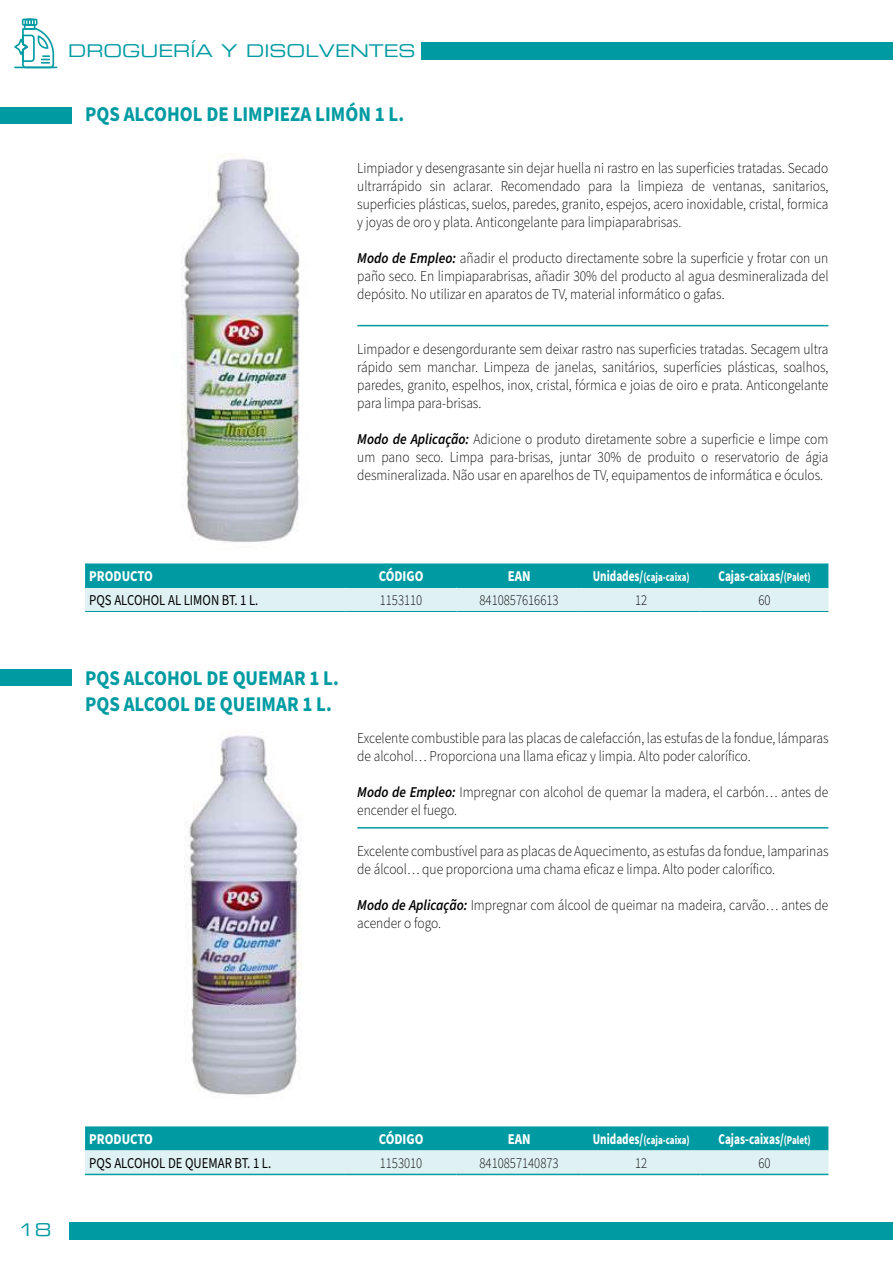
<style>
.page{position:relative;width:893px;height:1263px;background:#fff}
.page>*{position:absolute;margin:0;border:0;box-sizing:border-box;transform-origin:0 0}
.t1{font:700 21px/25.2px "Source Sans Pro";color:#009ba2;scale:.9 1}
.t2{font:17.25px "Eurostile Extended Two";color:#009ba2}
.t3{font:300 15px/18px "Source Sans Pro";color:#000;text-align:justify;scale:.9 1}
.t4{font:300 15px "Source Sans Pro";color:#000;scale:.85 1}
.t5{font:15px "Source Sans Pro";color:#000;scale:.85 1}
.t6{font:700 15px "Source Sans Pro";color:#fff;scale:.75 1}
.t7{font:700 15px "Source Sans Pro";color:#fff;scale:.85 1}
.t8{font:700 12px "Source Sans Pro";color:#fff;scale:.75 1}
.s1{font-weight:600;font-style:italic}
.s2{font-size:15px}
.s3{font-size:12px}
</style>
<div class="page">
<div style="left:0;top:107px;width:71px;height:16px;background:#009ba2"></div>
<div style="left:69px;top:1222px;width:824px;height:17px;background:#009ba2"></div>
<div style="left:422px;top:42px;width:471px;height:18px;background:#009ba2"></div>
<hr style="left:14px;top:67px;width:43px;height:1px;background:#009ba2">
<svg style="left:14px;top:19px;width:40px;height:49px"></svg>
<hr style="left:357px;top:325px;width:471px;height:1px;background:#009ba2">
<svg style="left:85px;top:563px;width:743px;height:48px;background:#6fc5ca"></svg>
<hr style="left:85px;top:587px;width:261px;height:1px;background:#009ba2">
<hr style="left:346px;top:587px;width:110px;height:1px;background:#009ba2">
<hr style="left:456px;top:587px;width:126px;height:1px;background:#009ba2">
<hr style="left:582px;top:587px;width:119px;height:1px;background:#009ba2">
<hr style="left:701px;top:587px;width:127px;height:1px;background:#009ba2">
<hr style="left:85px;top:611px;width:261px;height:1px;background:#009ba2">
<hr style="left:346px;top:611px;width:110px;height:1px;background:#009ba2">
<hr style="left:456px;top:611px;width:126px;height:1px;background:#009ba2">
<hr style="left:582px;top:611px;width:119px;height:1px;background:#009ba2">
<hr style="left:701px;top:611px;width:127px;height:1px;background:#009ba2">
<hr style="left:357px;top:827px;width:471px;height:1px;background:#009ba2">
<svg style="left:85px;top:1126px;width:743px;height:48px;background:#70c6ca"></svg>
<hr style="left:85px;top:1174px;width:261px;height:1px;background:#009ba2">
<hr style="left:346px;top:1174px;width:110px;height:1px;background:#009ba2">
<hr style="left:456px;top:1174px;width:126px;height:1px;background:#009ba2">
<hr style="left:582px;top:1174px;width:119px;height:1px;background:#009ba2">
<hr style="left:701px;top:1174px;width:127px;height:1px;background:#009ba2">
<img style="left:181px;top:154px;width:119px;height:389px">
<div style="left:0;top:670px;width:71px;height:16px;background:#009ba2"></div>
<img style="left:184px;top:730px;width:117px;height:365px">
<p class="t2" style="left:68px;top:39px;width:349px">DROGUERÍA Y DISOLVENTES</p>
<h1 class="t1" style="left:85px;top:102px;width:356px">PQS ALCOHOL DE LIMPIEZA LIMÓN 1 L.</h1>
<p class="t3" style="left:357px;top:160px;width:525px">Limpiador y desengrasante sin dejar huella ni rastro en las superficies tratadas. Secado ultrarrápido sin aclarar. Recomendado para la limpieza de ventanas, sanitarios, superficies plásticas, suelos, paredes, granito, espejos, acero inoxidable, cristal, formica y joyas de oro y plata. Anticongelante para limpiaparabrisas.</p>
<p class="t3" style="left:357px;top:250px;width:525px"><span class="s1">Modo de Empleo:</span> añadir el producto directamente sobre la superficie y frotar con un paño seco. En limpiaparabrisas, añadir 30% del producto al agua desmineralizada del depósito. No utilizar en aparatos de TV, material informático o gafas.</p>
<p class="t3" style="left:357px;top:340px;width:525px">Limpador e desengordurante sem deixar rastro nas superficies tratadas. Secagem ultra rápido sem manchar. Limpeza de janelas, sanitários, superfícies plásticas, soalhos, paredes, granito, espelhos, inox, cristal, fórmica e joias de oiro e prata. Anticongelante para limpa para-brisas.</p>
<p class="t3" style="left:357px;top:430px;width:525px"><span class="s1">Modo de Aplicação:</span> Adicione o produto diretamente sobre a superficie e limpe com um pano seco. Limpa para-brisas, juntar 30% de produito o reservatorio de ágia desmineralizada. Não usar en aparelhos de TV, equipamentos de informática e óculos.</p>
<p class="t7" style="left:89px;top:566px;width:76px">PRODUCTO</p>
<p class="t7" style="left:379px;top:566px;width:54px">CÓDIGO</p>
<p class="t7" style="left:508px;top:566px;width:28px">EAN</p>
<p class="t8" style="left:593px;top:569px;width:131px"><span class="s2">Unidades/</span>(caja-caixa)</p>
<p class="t6" style="left:718px;top:566px;width:124px">Cajas-caixas/<span class="s3">(Palet)</span></p>
<p class="t5" style="left:89px;top:590px;width:201px">PQS ALCOHOL AL LIMON BT. 1 L.</p>
<p class="t4" style="left:380px;top:590px;width:52px">1153110</p>
<p class="t4" style="left:480px;top:590px;width:95px">8410857616613</p>
<p class="t4" style="left:635px;top:590px;width:16px">12</p>
<p class="t4" style="left:758px;top:590px;width:16px">60</p>
<h1 class="t1" style="left:85px;top:666px;width:284px">PQS ALCOHOL DE QUEMAR 1 L.<br>PQS ALCOOL DE QUEIMAR 1 L.</h1>
<p class="t3" style="left:357px;top:729px;width:525px">Excelente combustible para las placas de calefacción, las estufas de la fondue, lámparas de alcohol… Proporciona una llama eficaz y limpia. Alto poder calorífico.</p>
<p class="t3" style="left:357px;top:783px;width:525px"><span class="s1">Modo de Empleo:</span> Impregnar con alcohol de quemar la madera, el carbón… antes de encender el fuego.</p>
<p class="t3" style="left:357px;top:842px;width:525px">Excelente combustível para as placas de Aquecimento, as estufas da fondue, lamparinas de álcool… que proporciona uma chama eficaz e limpa. Alto poder calorífico.</p>
<p class="t3" style="left:357px;top:896px;width:525px"><span class="s1">Modo de Aplicação:</span> Impregnar com álcool de queimar na madeira, carvão… antes de acender o fogo.</p>
<p class="t2" style="left:18px;top:1218px;width:35px">18</p>
<p class="t7" style="left:89px;top:1129px;width:76px">PRODUCTO</p>
<p class="t7" style="left:379px;top:1129px;width:54px">CÓDIGO</p>
<p class="t7" style="left:508px;top:1129px;width:28px">EAN</p>
<p class="t8" style="left:593px;top:1132px;width:131px"><span class="s2">Unidades/</span>(caja-caixa)</p>
<p class="t6" style="left:718px;top:1129px;width:124px">Cajas-caixas/<span class="s3">(Palet)</span></p>
<p class="t5" style="left:89px;top:1153px;width:216px">PQS ALCOHOL DE QUEMAR BT. 1 L.</p>
<p class="t4" style="left:380px;top:1153px;width:52px">1153010</p>
<p class="t4" style="left:480px;top:1153px;width:95px">8410857140873</p>
<p class="t4" style="left:635px;top:1153px;width:16px">12</p>
<p class="t4" style="left:758px;top:1153px;width:16px">60</p>
</div>
